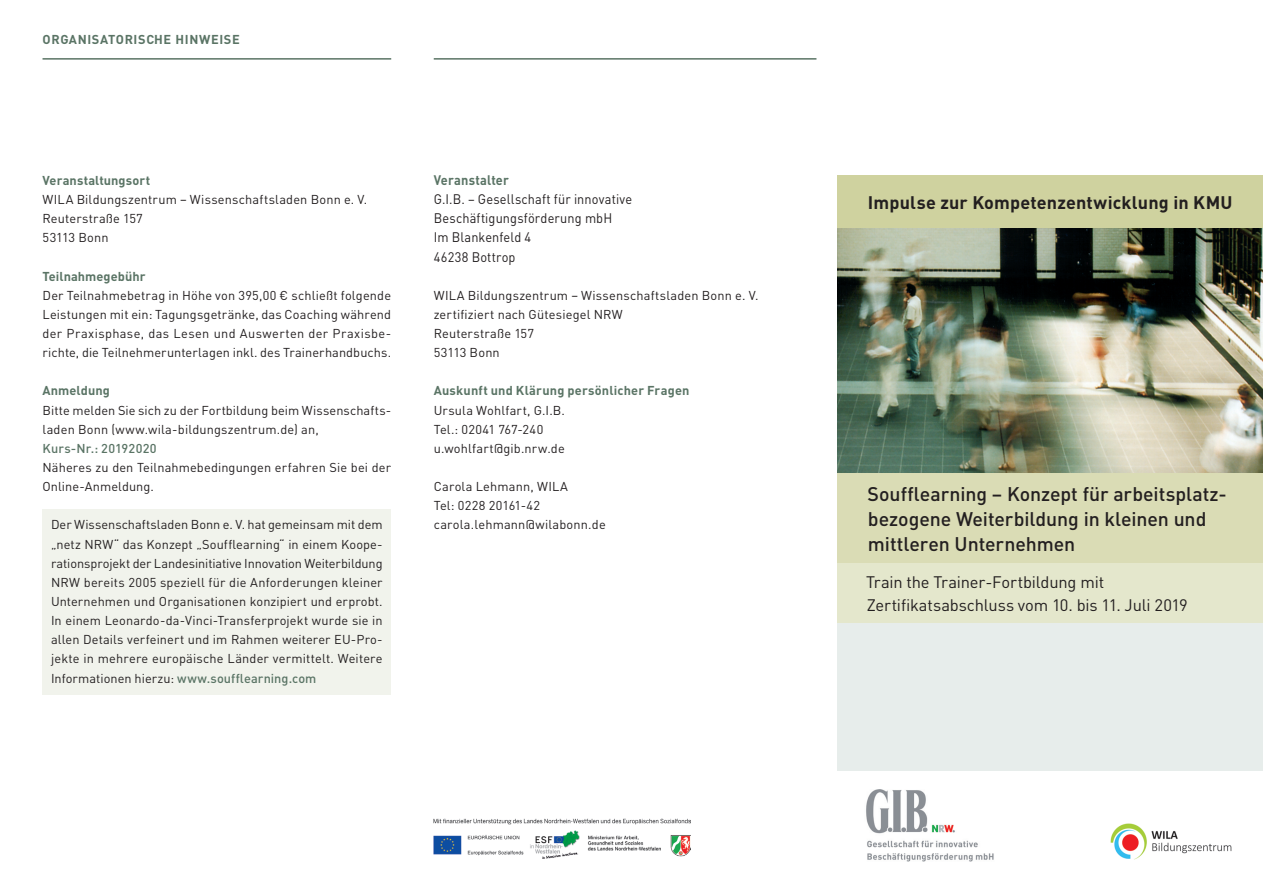
<style>
.page{position:relative;width:1263px;height:893px;background:#fff}
.page>*{position:absolute;margin:0;border:0;box-sizing:border-box;transform-origin:0 0}
._01_Headline_Titel{font:500 19.5px "DIN";letter-spacing:-.005em;color:#231f20}
._01_Headline_Titel-2{font:700 18px "DIN";letter-spacing:.01em;color:#231f20}
._02_Subheadline_Tite{font:16.5px "DIN";letter-spacing:-.01em;color:#231f20}
._04_Fließtext{font:13.65px/19.2px "DIN";letter-spacing:.01em;color:#231f20;scale:.93 1}
._04_Fließtext-2{font:700 13.65px "DIN";letter-spacing:.01em;color:#5a7465;scale:.93 1}
._04_Fließtext-3{font:12.75px/19.2px "DIN";letter-spacing:.01em;color:#231f20;text-align:justify}
._03_Zwischenüberschr{font:700 12.75px "DIN";letter-spacing:.015em;color:#5a7465}
._03_Zwischenüberschr-2{font:700 12.75px "DIN";letter-spacing:.05em;color:#5a7465}
._04_Fließtext-4{font:500 12.75px "DIN";letter-spacing:.02em;color:#5a7465}
.s1{font-size:13.65px}
.s2{font-weight:500;color:#5a7465}
</style>
<div class="page">
<hr style="left:43px;top:58px;width:348px;height:2px;background:#5a7465">
<hr style="left:434px;top:58px;width:382px;height:2px;background:#5a7465">
<div style="left:43px;top:510px;width:348px;height:185px;background:#f1f3ec"></div>
<img style="left:434px;top:818px;width:256px;height:41px">
<div style="left:838px;top:622px;width:425px;height:149px;background:#e7edeb"></div>
<div style="left:838px;top:562px;width:425px;height:60px;background:#e4e7cc"></div>
<div style="left:838px;top:472px;width:425px;height:91px;background:#dadcb5"></div>
<div style="left:838px;top:175px;width:425px;height:53px;background:#cfd29f"></div>
<img style="left:838px;top:228px;width:425px;height:245px">
<img style="left:866px;top:789px;width:128px;height:73px">
<img style="left:1110px;top:823px;width:122px;height:37px">
<p class="_03_Zwischenüberschr-2" style="left:43px;top:31px;width:199px">ORGANISATORISCHE HINWEISE</p>
<p class="_03_Zwischenüberschr" style="left:43px;top:172px;width:109px">Veranstaltungsort</p>
<p class="_04_Fließtext-3" style="left:43px;top:189px;width:326px">WILA Bildungszentrum <span class="s1">–</span> Wissenschaftsladen Bonn e. V.</p>
<p class="_04_Fließtext-3" style="left:43px;top:209px;width:102px">Reuterstraße 157</p>
<p class="_04_Fließtext-3" style="left:43px;top:228px;width:68px">53113 Bonn</p>
<p class="_03_Zwischenüberschr" style="left:43px;top:267px;width:104px">Teilnahmegebühr</p>
<p class="_04_Fließtext-3" style="left:43px;top:285px;width:350px">Der Teilnahmebetrag in Höhe von 395,00 € schließt folgende Leistungen mit ein: Tagungsgetränke, das Coaching während der Praxisphase, das Lesen und Auswerten der Praxisbe&shy;richte, die Teilnehmerunterlagen inkl. des Trainerhandbuchs.</p>
<p class="_03_Zwischenüberschr" style="left:43px;top:382px;width:69px">Anmeldung</p>
<p class="_04_Fließtext-3" style="left:43px;top:400px;width:350px">Bitte melden Sie sich zu der Fortbildung beim Wissenschafts&shy;laden Bonn (www.wila-bildungszentrum.de) an,</p>
<p class="_04_Fließtext-4" style="left:43px;top:440px;width:116px">Kurs-Nr.: 20192020</p>
<p class="_04_Fließtext-3" style="left:43px;top:457px;width:350px">Näheres zu den Teilnahmebedingungen erfahren Sie bei der<br>Online-Anmeldung.</p>
<p class="_04_Fließtext-3" style="left:51px;top:515px;width:333px">Der Wissenschaftsladen Bonn e. V. hat gemeinsam mit dem „netz NRW“ das Konzept „Soufflearning“ in einem Koope&shy;rationsprojekt der Landesinitiative Innovation Weiterbildung NRW bereits 2005 speziell für die Anforderungen kleiner Unternehmen und Organisationen konzipiert und erprobt.<br>In einem Leonardo-da-Vinci-Transferprojekt wurde sie in allen Details verfeinert und im Rahmen weiterer EU-Pro&shy;jekte in mehrere europäische Länder vermittelt. Weitere Informationen hierzu: <span class="s2">www.soufflearning.com</span></p>
<p class="_04_Fließtext-2" style="left:434px;top:171px;width:82px">Veranstalter</p>
<p class="_04_Fließtext" style="left:434px;top:189px;width:215px">G.I.B. – Gesellschaft für innovative<br>Beschäftigungsförderung mbH</p>
<p class="_04_Fließtext" style="left:434px;top:227px;width:106px">Im Blankenfeld 4</p>
<p class="_04_Fließtext" style="left:434px;top:246px;width:90px">46238 Bottrop</p>
<p class="_04_Fließtext-3" style="left:434px;top:285px;width:326px">WILA Bildungszentrum <span class="s1">–</span> Wissenschaftsladen Bonn e. V.</p>
<p class="_04_Fließtext-3" style="left:434px;top:304px;width:191px">zertifiziert nach Gütesiegel NRW</p>
<p class="_04_Fließtext-3" style="left:434px;top:323px;width:102px">Reuterstraße 157</p>
<p class="_04_Fließtext-3" style="left:434px;top:343px;width:68px">53113 Bonn</p>
<p class="_03_Zwischenüberschr" style="left:434px;top:382px;width:257px">Auskunft und Klärung persönlicher Fragen</p>
<p class="_04_Fließtext-3" style="left:434px;top:400px;width:133px">Ursula Wohlfart, G.I.B.</p>
<p class="_04_Fließtext-3" style="left:434px;top:419px;width:111px">Tel.: 02041 767-240</p>
<p class="_04_Fließtext-3" style="left:434px;top:438px;width:133px">u.wohlfart@gib.nrw.de</p>
<p class="_04_Fließtext-3" style="left:434px;top:476px;width:136px">Carola Lehmann, WILA</p>
<p class="_04_Fließtext-3" style="left:434px;top:496px;width:108px">Tel: 0228 20161-42</p>
<p class="_04_Fließtext-3" style="left:434px;top:515px;width:174px">carola.lehmann@wilabonn.de</p>
<p class="_01_Headline_Titel-2" style="left:868px;top:191px;width:366px">Impulse zur Kompetenzentwicklung in KMU</p>
<p class="_01_Headline_Titel" style="left:867px;top:481px;width:361px">Soufflearning – Konzept für arbeitsplatz-</p>
<p class="_01_Headline_Titel" style="left:868px;top:506px;width:340px">bezogene Weiterbildung in kleinen und</p>
<p class="_01_Headline_Titel" style="left:868px;top:531px;width:209px">mittleren Unternehmen</p>
<p class="_02_Subheadline_Tite" style="left:866px;top:571px;width:240px">Train the Trainer-Fortbildung mit</p>
<p class="_02_Subheadline_Tite" style="left:867px;top:594px;width:323px">Zertifikatsabschluss vom 10. bis 11. Juli 2019</p>
</div>
